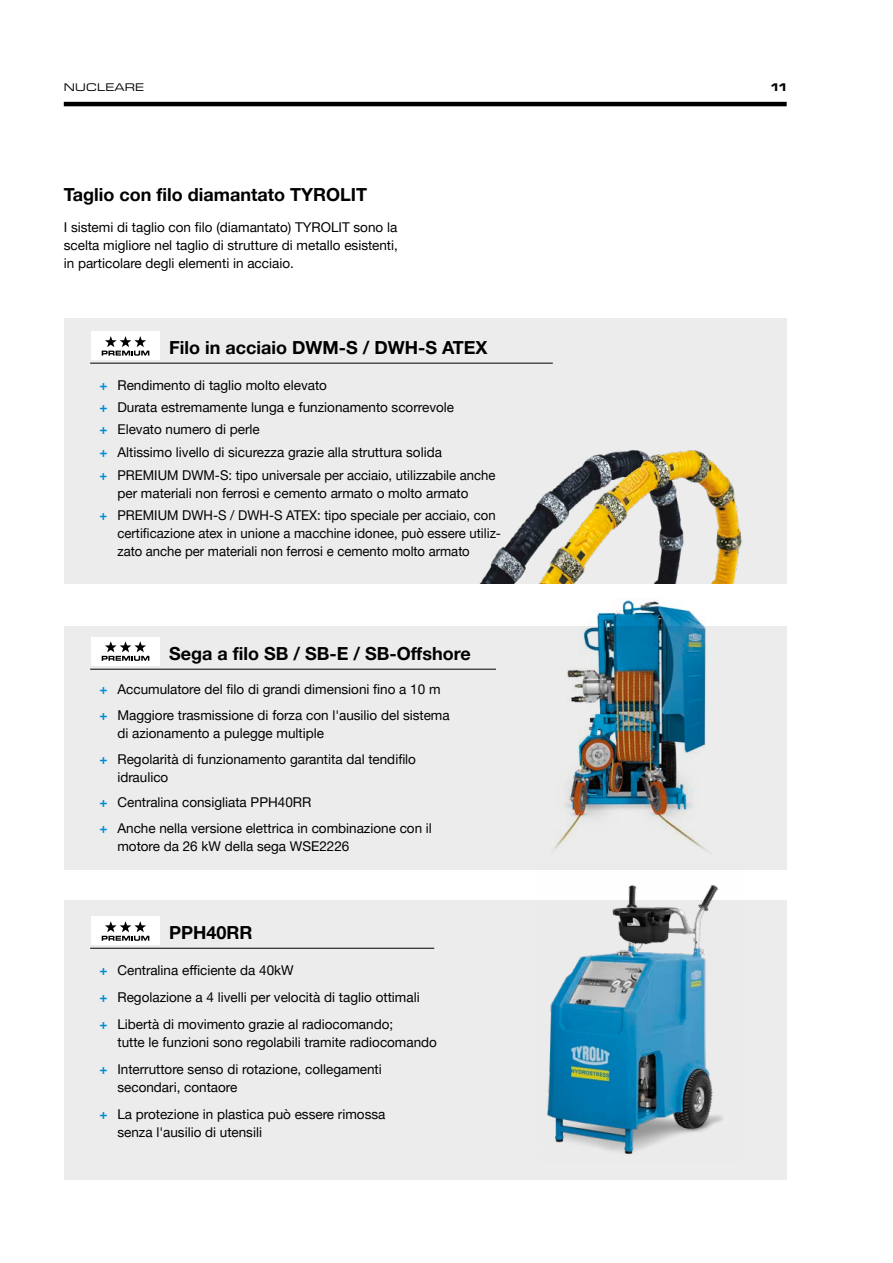
<style>
.page{position:relative;width:893px;height:1263px;background:#fff}
.page>*{position:absolute;margin:0;border:0;box-sizing:border-box;transform-origin:0 0}
.t1{font:700 18px "Helvetica Neue LTW1 G";color:#000}
.t2{font:13.5px/22.5px "Helvetica Neue LTW1 G";color:#000}
.t3{font:expanded 11.25px "Eurostile Next W1 G";letter-spacing:.02em;color:#000}
.t4{font:700 expanded 11.25px "Eurostile Next W1 G";color:#000}
.s1{font-weight:700;color:#008ad1}
</style>
<div class="page">
<hr style="left:64px;top:102px;width:723px;height:4px;background:#000">
<div style="left:64px;top:318px;width:723px;height:266px;background:#ececec"></div>
<div style="left:64px;top:626px;width:723px;height:243px;background:#ececec"></div>
<img style="left:479px;top:506px;width:57px;height:78px">
<img style="left:536px;top:450px;width:206px;height:134px">
<img style="left:533px;top:598px;width:174px;height:272px">
<div style="left:64px;top:900px;width:723px;height:279px;background:#ececec"></div>
<img style="left:538px;top:864px;width:205px;height:290px">
<hr style="left:90px;top:363px;width:463px;height:1px;background:#000">
<div style="left:91px;top:332px;width:69px;height:28px;background:#fff"></div>
<svg style="left:102px;top:336px;width:47px;height:20px"></svg>
<hr style="left:90px;top:669px;width:406px;height:1px;background:#000">
<div style="left:91px;top:637px;width:69px;height:28px;background:#fff"></div>
<svg style="left:102px;top:641px;width:47px;height:20px"></svg>
<hr style="left:90px;top:948px;width:344px;height:1px;background:#000">
<div style="left:91px;top:917px;width:69px;height:28px;background:#fff"></div>
<svg style="left:102px;top:921px;width:47px;height:20px"></svg>
<p class="t3" style="left:64px;top:80px;width:82px">NUCLEARE</p>
<p class="t4" style="left:771px;top:80px;width:17px">11</p>
<h1 class="t1" style="left:64px;top:183px;width:305px">Taglio con filo diamantato TYROLIT</h1>
<p class="t2" style="left:64px;top:218px;width:336px;line-height:18px;text-align:justify">I sistemi di taglio con filo (diamantato) TYROLIT sono la scelta migliore nel taglio di strutture di metallo esistenti, in particolare degli elementi in acciaio.</p>
<h1 class="t1" style="left:169px;top:336px;width:320px">Filo in acciaio DWM-S / DWH-S ATEX</h1>
<p class="t2" style="left:99px;top:374px;width:398px"><span class="s1">+</span> Rendimento di taglio molto elevato<br><span class="s1">+</span> Durata estremamente lunga e funzionamento scorrevole<br><span class="s1">+</span> Elevato numero di perle<br><span class="s1">+</span> Altissimo livello di sicurezza grazie alla struttura solida<br><span class="s1">+</span> PREMIUM DWM-S: tipo universale per acciaio, utilizzabile anche</p>
<p class="t2" style="left:99px;top:482px;width:398px;text-indent:18px">per materiali non ferrosi e cemento armato o molto armato<br><span class="s1">+</span> PREMIUM DWH-S / DWH-S ATEX: tipo speciale per acciaio, con</p>
<p class="t2" style="left:117px;top:524px;width:385px;line-height:18px">certificazione atex in unione a macchine idonee, può essere utiliz&shy;zato anche per materiali non ferrosi e cemento molto armato</p>
<h1 class="t1" style="left:169px;top:642px;width:303px">Sega a filo SB / SB-E / SB-Offshore</h1>
<p class="t2" style="left:99px;top:677px;width:352px;line-height:25.7px"><span class="s1">+</span> Accumulatore del filo di grandi dimensioni fino a 10 m <span class="s1">+</span> Maggiore trasmissione di forza con l'ausilio del sistema</p>
<p class="t2" style="left:99px;top:720px;width:318px;line-height:25.7px;text-indent:18px">di azionamento a pulegge multiple<br><span class="s1">+</span> Regolarità di funzionamento garantita dal tendifilo</p>
<p class="t2" style="left:99px;top:764px;width:334px;line-height:25.7px;text-indent:18px">idraulico<br><span class="s1">+</span> Centralina consigliata PPH40RR<br><span class="s1">+</span> Anche nella versione elettrica in combinazione con il</p>
<p class="t2" style="left:117px;top:835px;width:233px">motore da 26 kW della sega WSE2226</p>
<h1 class="t1" style="left:169px;top:921px;width:85px">PPH40RR</h1>
<p class="t2" style="left:99px;top:956px;width:322px;line-height:27px"><span class="s1">+</span> Centralina efficiente da 40kW<br><span class="s1">+</span> Regolazione a 4 livelli per velocità di taglio ottimali <span class="s1">+</span> Libertà di movimento grazie al radiocomando;</p>
<p class="t2" style="left:99px;top:1028px;width:339px;line-height:27px;text-indent:18px">tutte le funzioni sono regolabili tramite radiocomando <span class="s1">+</span> Interruttore senso di rotazione, collegamenti</p>
<p class="t2" style="left:99px;top:1073px;width:288px;line-height:27px;text-indent:18px">secondari, contaore<br><span class="s1">+</span> La protezione in plastica può essere rimossa</p>
<p class="t2" style="left:117px;top:1121px;width:146px">senza l'ausilio di utensili</p>
</div>
